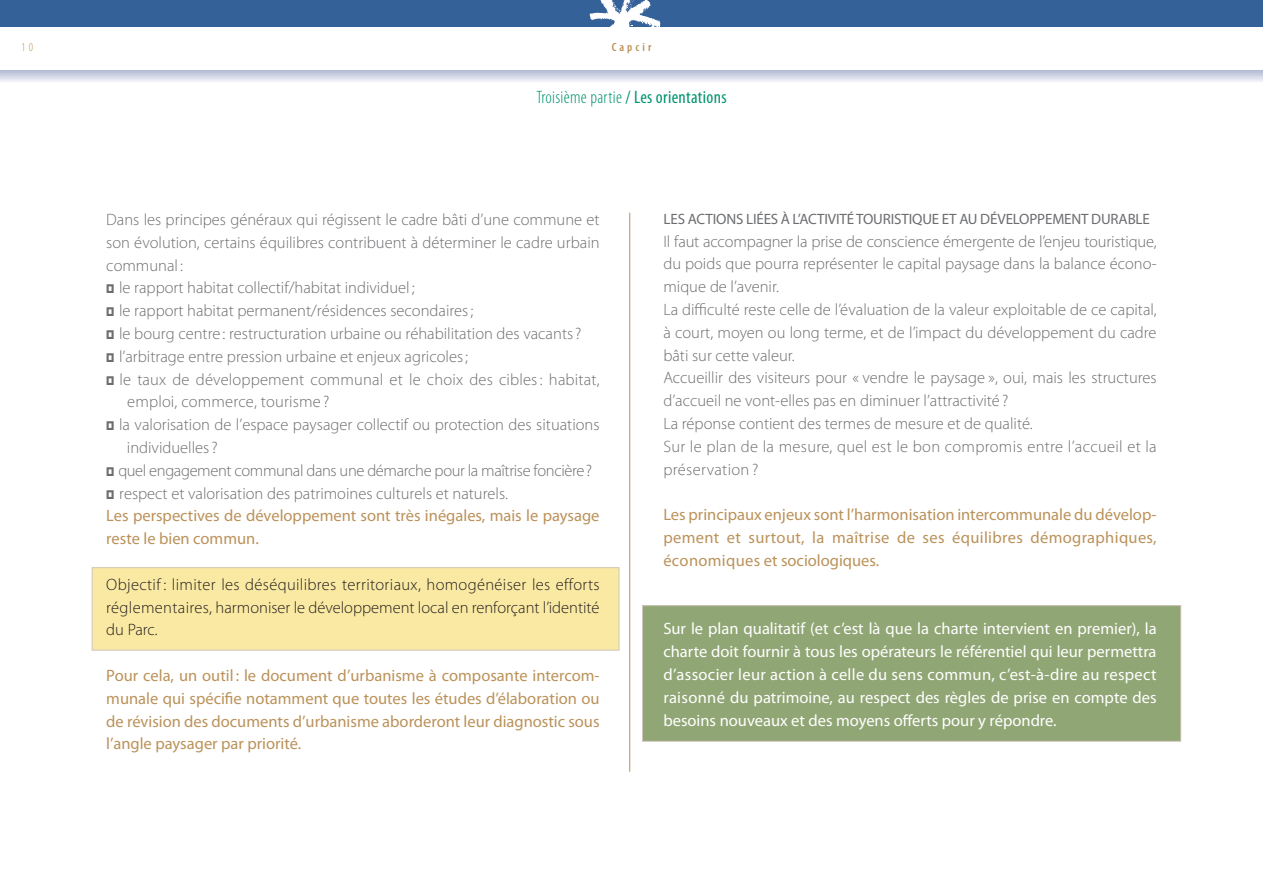
<style>
.page{position:relative;width:1263px;height:893px;background:#fff}
.page>*{position:absolute;margin:0;border:0;box-sizing:border-box;transform-origin:0 0}
.t1{font:condensed 18px "Myriad Pro";letter-spacing:.02em;color:#00936e}
.texte_courant{font:300 16.5px/22.8px "Myriad Pro";color:#6c6d70;text-align:justify}
.chapeau{font:16.5px/22.8px "Myriad Pro";color:#bb925a;text-align:justify}
.chapeau-2{font:16.5px/22.8px "Myriad Pro";color:#fff;text-align:justify}
.texte_courant-2{font:300 16.5px/22.8px "Myriad Pro";color:#231f20;text-align:justify}
.texte_courant-3{font:300 16.5px/22.8px "Myriad Pro";letter-spacing:.02em;color:#6c6d70}
.texte_courant-4{font:300 16.5px "Myriad Pro";letter-spacing:-.025em;color:#6c6d70}
.chapeau-3{font:15px "Myriad Pro";letter-spacing:-.01em;color:#6c6d70}
.t2{font:600 condensed 12px "Myriad Pro";letter-spacing:.26em;color:#bb925a}
.t3{font:300 condensed 12px "Myriad Pro";color:#bb925a}
.s1{font-weight:300}
</style>
<div class="page">
<div style="left:642px;top:606px;width:539px;height:135px;background:#91a675"></div>
<div style="left:642px;top:605px;width:539px;height:137px;border:1px solid #cfc6bc"></div>
<div style="left:92px;top:568px;width:527px;height:82px;background:#fae9a2"></div>
<div style="left:92px;top:567px;width:527px;height:84px;border:1px solid #cfc6bc"></div>
<svg style="left:0;top:70px;width:1263px;height:12px;background:#d1d6e5"></svg>
<div style="left:0;top:0;width:1263px;height:37px;background:#356199"></div>
<div style="left:0;top:27px;width:1263px;height:43px;background:#fff"></div>
<svg style="left:589px;top:0;width:72px;height:27px"></svg>
<hr style="left:629px;top:213px;width:1px;height:559px;background:#bb925a">
<p class="t3" style="left:21px;top:40px;width:13px">1 0</p>
<p class="t2" style="left:612px;top:39px;width:41px">Capcir</p>
<p class="t1" style="left:536px;top:86px;width:192px"><span class="s1">Troisième partie</span> / Les orientations</p>
<p class="texte_courant" style="left:106px;top:208px;width:495px">Dans les principes généraux qui régissent le cadre bâti d’une commune et son évolution, certains équilibres contribuent à déterminer le cadre urbain communal :</p>
<p class="texte_courant" style="left:106px;top:276px;width:310px">➽ le rapport habitat collectif/habitat individuel ;</p>
<p class="texte_courant" style="left:106px;top:299px;width:369px">➽ le rapport habitat permanent/résidences secondaires;</p>
<p class="texte_courant" style="left:106px;top:322px;width:477px">➽ le bourg centre : restructuration urbaine ou réhabilitation des vacants?</p>
<p class="texte_courant" style="left:106px;top:345px;width:363px">➽ l’arbitrage entre pression urbaine et enjeux agricoles;</p>
<p class="texte_courant" style="left:127px;top:368px;width:474px;text-indent:-21px">➽ le taux de développement communal et le choix des cibles: habitat, emploi, commerce, tourisme ?</p>
<p class="texte_courant" style="left:127px;top:413px;width:474px;text-indent:-21px">➽ la valorisation de l’espace paysager collectif ou protection des situations individuelles?</p>
<p class="texte_courant-4" style="left:106px;top:460px;width:487px">➽ quel engagement communal dans une démarche pour la maîtrise foncière?</p>
<p class="texte_courant" style="left:106px;top:482px;width:403px">➽ respect et valorisation des patrimoines culturels et naturels.</p>
<p class="chapeau" style="left:106px;top:504px;width:495px">Les perspectives de développement sont très inégales, mais le paysage reste le bien commun.</p>
<p class="texte_courant-2" style="left:106px;top:573px;width:495px">Objectif : limiter les déséquilibres territoriaux, homogénéiser les efforts réglementaires, harmoniser le développement local en renforçant l’identité du Parc.</p>
<p class="chapeau" style="left:106px;top:664px;width:495px">Pour cela, un outil : le document d’urbanisme à composante intercom&shy;munale qui spécifie notamment que toutes les études d’élaboration ou de révision des documents d’urbanisme aborderont leur diagnostic sous l’angle paysager par priorité.</p>
<p class="chapeau-3" style="left:663px;top:210px;width:33px">Les actions</p>
<p class="chapeau-3" style="left:746px;top:210px;width:62px">li ées à l’acti</p>
<p class="chapeau-3" style="left:828px;top:210px;width:187px">vité touristique et au développement</p>
<p class="chapeau-3" style="left:1091px;top:210px;width:36px">durable</p>
<p class="texte_courant" style="left:663px;top:230px;width:495px">Il faut accompagner la prise de conscience émergente de l’enjeu touristique, du poids que pourra représenter le capital paysage dans la balance écono&shy;mique de l’avenir.</p>
<p class="texte_courant" style="left:663px;top:298px;width:495px">La difficulté reste celle de l’évaluation de la valeur exploitable de ce capital, à court, moyen ou long terme, et de l’impact du développement du cadre bâti sur cette valeur.</p>
<p class="texte_courant" style="left:663px;top:366px;width:495px">Accueillir des visiteurs pour « vendre le paysage », oui, mais les structures d’accueil ne vont-elles pas en diminuer l’attractivité ?</p>
<p class="texte_courant" style="left:663px;top:412px;width:371px">La réponse contient des termes de mesure et de qualité.</p>
<p class="texte_courant-3" style="left:663px;top:435px;width:495px">Sur le plan de la mesure, quel est le bon compromis entre l’accueil et la préservation ?</p>
<p class="chapeau" style="left:663px;top:503px;width:495px">Les principaux enjeux sont l’harmonisation intercommunale du dévelop&shy;pement et surtout, la maîtrise de ses équilibres démographiques, économiques et sociologiques.</p>
<p class="chapeau-2" style="left:663px;top:617px;width:495px">Sur le plan qualitatif (et c’est là que la charte intervient en premier), la charte doit fournir à tous les opérateurs le référentiel qui leur permettra d’associer leur action à celle du sens commun, c’est-à-dire au respect raisonné du patrimoine, au respect des règles de prise en compte des besoins nouveaux et des moyens offerts pour y répondre.</p>
</div>
